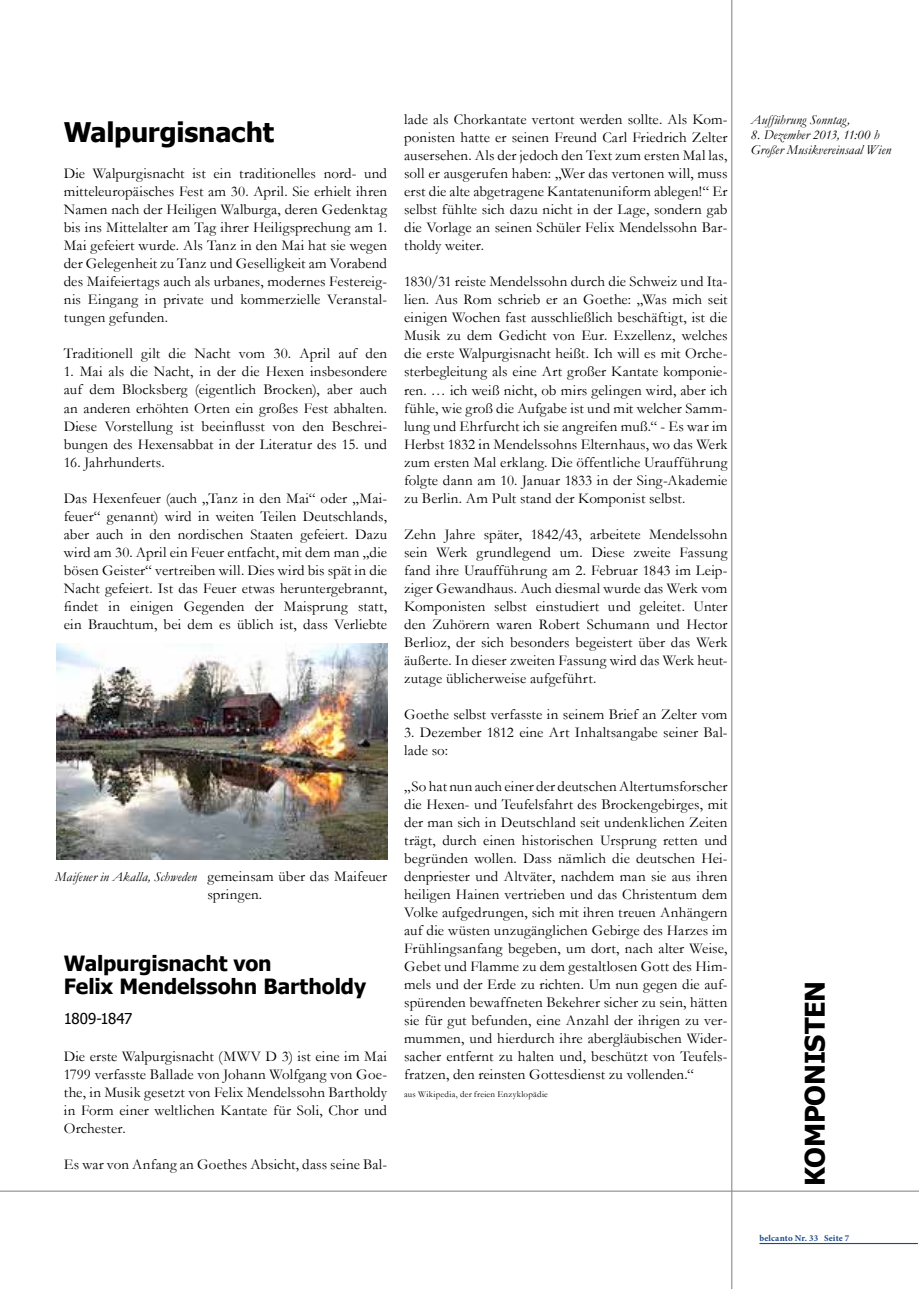
<style>
.page{position:relative;width:919px;height:1289px;background:#fff}
.page>*{position:absolute;margin:0;border:0;box-sizing:border-box;transform-origin:0 0}
.t1{font:700 27px "Tahoma";letter-spacing:-.005em;color:#000}
.t2{font:700 21px/23.1px "Tahoma";letter-spacing:-.005em;color:#000}
.t3{font:15px/18px "Garamond";letter-spacing:.01em;color:#000;text-align:justify}
.t4{font:15px "Tahoma";letter-spacing:-.015em;color:#000}
.t5{font:italic 13.5px/14.9px "Garamond";letter-spacing:.01em;color:#000}
.t6{font:9px "Garamond";letter-spacing:.025em;color:#000}
.t7{font:700 9px "Minion Pro";letter-spacing:.015em;color:#1d498c}
</style>
<div class="page">
<hr style="left:759px;top:1242px;width:158px;height:1px;background:#1d498c">
<hr style="left:0;top:1190px;width:918px;height:1px;background:#8a8c8e">
<hr style="left:731px;top:0;width:1px;height:1288px;background:#8a8c8e">
<img style="left:57px;top:643px;width:330px;height:216px">
<h1 class="t1" style="left:64px;top:114px;width:211px">Walpurgisnacht</h1>
<p class="t3" style="left:64px;top:164px;width:325px">Die Walpurgisnacht ist ein traditionelles nord- und mitteleuropäisches Fest am 30. April. Sie erhielt ihren Namen nach der Heiligen Walburga, deren Gedenktag bis ins Mittelalter am Tag ihrer Heiligsprechung am 1.<br>Mai gefeiert wurde. Als Tanz in den Mai hat sie wegen der Gelegenheit zu Tanz und Geselligkeit am Vorabend des Maifeiertags auch als urbanes, modernes Festereig&shy;nis Eingang in private und kommerzielle Veranstal&shy;tungen gefunden.</p>
<p class="t3" style="left:64px;top:344px;width:325px">Traditionell gilt die Nacht vom 30. April auf den</p>
<p class="t3" style="left:64px;top:362px;width:325px">1. Mai als die Nacht, in der die Hexen insbesondere auf dem Blocksberg (eigentlich Brocken), aber auch an anderen erhöhten Orten ein großes Fest abhalten.<br>Diese Vorstellung ist beeinflusst von den Beschrei&shy;bungen des Hexensabbat in der Literatur des 15. und</p>
<p class="t3" style="left:64px;top:452px;width:102px">16. Jahrhunderts.</p>
<p class="t3" style="left:64px;top:488px;width:325px">Das Hexenfeuer (auch „Tanz in den Mai“ oder „Mai&shy;feuer“ genannt) wird in weiten Teilen Deutschlands, aber auch in den nordischen Staaten gefeiert. Dazu wird am 30. April ein Feuer entfacht, mit dem man „die bösen Geister“ vertreiben will. Dies wird bis spät in die Nacht gefeiert. Ist das Feuer etwas heruntergebrannt, findet in einigen Gegenden der Maisprung statt, ein Brauchtum, bei dem es üblich ist, dass Verliebte</p>
<p class="t5" style="left:55px;top:868px;width:143px">Maifeuer in Akalla, Schweden</p>
<p class="t3" style="left:207px;top:866px;width:181px">gemeinsam über das Maifeuer springen.</p>
<h2 class="t2" style="left:64px;top:950px;width:304px">Walpurgisnacht von<br>Felix Mendelssohn Bartholdy</h2>
<p class="t4" style="left:64px;top:1008px;width:70px">1809-1847</p>
<p class="t3" style="left:64px;top:1046px;width:325px">Die erste Walpurgisnacht (MWV D 3) ist eine im Mai 1799 verfasste Ballade von Johann Wolfgang von Goe&shy;the, in Musik gesetzt von Felix Mendelssohn Bartholdy in Form einer weltlichen Kantate für Soli, Chor und Orchester.</p>
<p class="t3" style="left:64px;top:1154px;width:325px">Es war von Anfang an Goethes Absicht, dass seine Bal-</p>
<p class="t3" style="left:404px;top:110px;width:325px">lade als Chorkantate vertont werden sollte. Als Kom&shy;ponisten hatte er seinen Freund Carl Friedrich Zelter ausersehen. Als der jedoch den Text zum ersten Mal las, soll er ausgerufen haben: „Wer das vertonen will, muss erst die alte abgetragene Kantatenuniform ablegen!“ Er selbst fühlte sich dazu nicht in der Lage, sondern gab die Vorlage an seinen Schüler Felix Mendelssohn Bar&shy;tholdy weiter.</p>
<p class="t3" style="left:404px;top:272px;width:325px">1830/31 reiste Mendelssohn durch die Schweiz und Ita&shy;lien. Aus Rom schrieb er an Goethe: „Was mich seit einigen Wochen fast ausschließlich beschäftigt, ist die Musik zu dem Gedicht von Eur. Exzellenz, welches die erste Walpurgisnacht heißt. Ich will es mit Orche&shy;sterbegleitung als eine Art großer Kantate komponie&shy;ren. … ich weiß nicht, ob mirs gelingen wird, aber ich fühle, wie groß die Aufgabe ist und mit welcher Samm&shy;lung und Ehrfurcht ich sie angreifen muß.“ - Es war im Herbst 1832 in Mendelssohns Elternhaus, wo das Werk zum ersten Mal erklang. Die öffentliche Uraufführung folgte dann am 10. Januar 1833 in der Sing-Akademie zu Berlin. Am Pult stand der Komponist selbst.</p>
<p class="t3" style="left:404px;top:524px;width:325px">Zehn Jahre später, 1842/43, arbeitete Mendelssohn sein Werk grundlegend um. Diese zweite Fassung fand ihre Uraufführung am 2. Februar 1843 im Leip&shy;ziger Gewandhaus. Auch diesmal wurde das Werk vom Komponisten selbst einstudiert und geleitet. Unter den Zuhörern waren Robert Schumann und Hector Berlioz, der sich besonders begeistert über das Werk äußerte. In dieser zweiten Fassung wird das Werk heut&shy;zutage üblicherweise aufgeführt.</p>
<p class="t3" style="left:404px;top:704px;width:325px">Goethe selbst verfasste in seinem Brief an Zelter vom</p>
<p class="t3" style="left:404px;top:722px;width:325px">3. Dezember 1812 eine Art Inhaltsangabe seiner Bal&shy;lade so:</p>
<p class="t3" style="left:404px;top:776px;width:325px">„So hat nun auch einer der deutschen Altertumsforscher die Hexen- und Teufelsfahrt des Brockengebirges, mit der man sich in Deutschland seit undenklichen Zeiten trägt, durch einen historischen Ursprung retten und begründen wollen. Dass nämlich die deutschen Hei&shy;denpriester und Altväter, nachdem man sie aus ihren heiligen Hainen vertrieben und das Christentum dem Volke aufgedrungen, sich mit ihren treuen Anhängern auf die wüsten unzugänglichen Gebirge des Harzes im Frühlingsanfang begeben, um dort, nach alter Weise, Gebet und Flamme zu dem gestaltlosen Gott des Him&shy;mels und der Erde zu richten. Um nun gegen die auf&shy;spürenden bewaffneten Bekehrer sicher zu sein, hätten sie für gut befunden, eine Anzahl der ihrigen zu ver&shy;mummen, und hierdurch ihre abergläubischen Wider&shy;sacher entfernt zu halten und, beschützt von Teufels&shy;fratzen, den reinsten Gottesdienst zu vollenden.“</p>
<p class="t6" style="left:404px;top:1088px;width:145px">aus Wikipedia, der freien Enzyklopädie</p>
<p class="t5" style="left:750px;top:112px;width:100px">Aufführung Sonntag,</p>
<p class="t5" style="left:750px;top:127px;width:142px">8. Dezember 2013, 11:00 h<br>Großer Musikvereinsaal Wien</p>
<h1 class="t1" style="left:796px;top:1185px;width:206px;rotate:-90deg">KOMPONISTEN</h1>
<p class="t7" style="left:759px;top:1231px;width:91px">belcanto Nr. 33 Seite 7</p>
</div>
